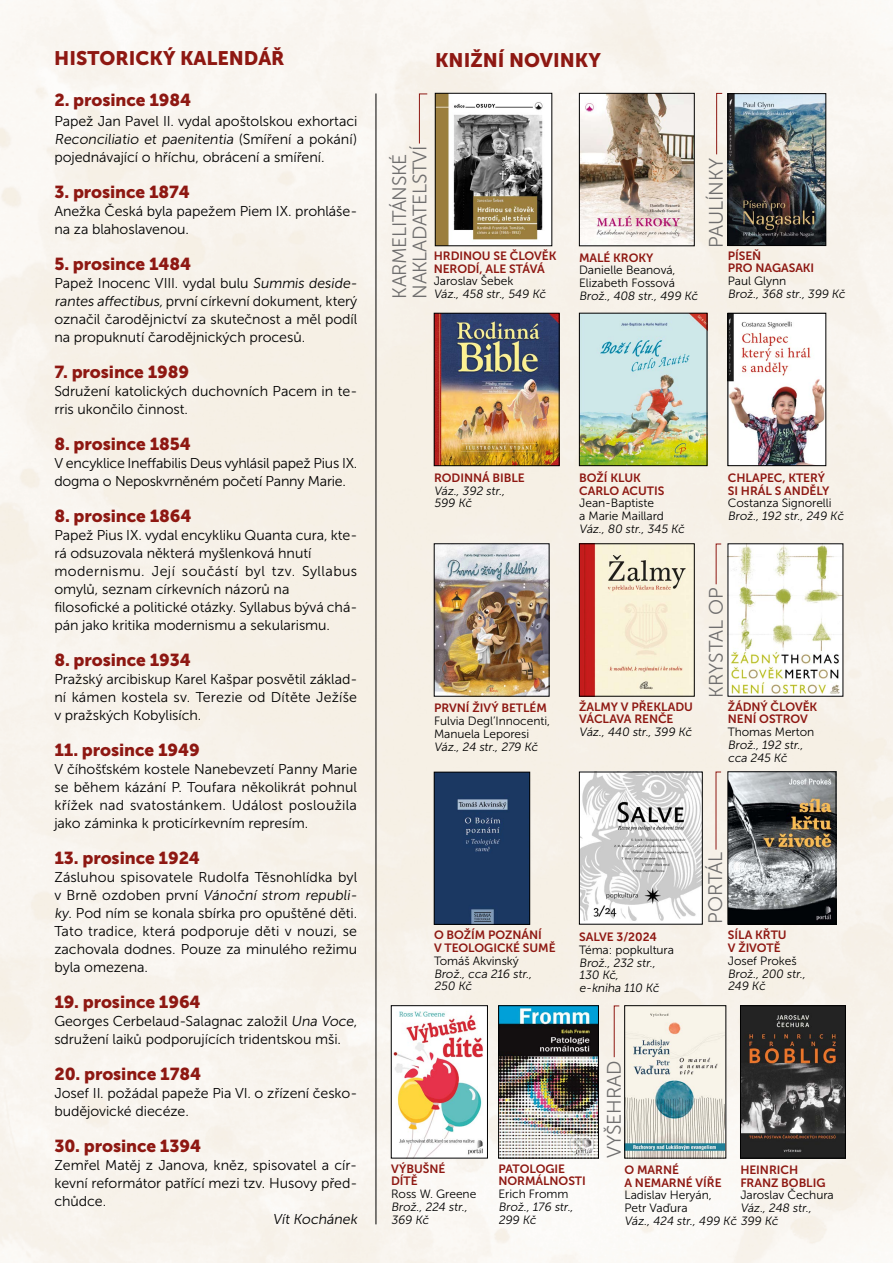
<style>
.page{position:relative;width:893px;height:1263px;background:#fff}
.page>*{position:absolute;margin:0;border:0;box-sizing:border-box;transform-origin:0 0}
.t1{font:19.5px/20.2px "Museo Sans 300";letter-spacing:-.02em;color:#706f6f}
.t2{font:19.5px "Museo Sans 900";color:#8e1812}
.t3{font:17.25px "Museo Sans 900";letter-spacing:-.005em;color:#8e1812}
.t4{font:14.25px/18px "Museo Sans 300";letter-spacing:-.005em;color:#000}
.t5{font:12px/12.8px "Museo Sans 300";letter-spacing:-.005em;color:#000}
.t6{font:12px/12.8px "Museo Sans 700";letter-spacing:-.005em;color:#8e1812}
</style>
<div class="page">
<img style="left:0;top:0;width:893px;height:1263px">
<hr style="left:376px;top:93px;width:1px;height:1131px;background:#000">
<svg style="left:419px;top:93px;width:9px;height:51px"></svg>
<svg style="left:715px;top:771px;width:7px;height:79px"></svg>
<svg style="left:716px;top:93px;width:7px;height:62px"></svg>
<svg style="left:715px;top:543px;width:7px;height:42px"></svg>
<img style="left:436px;top:774px;width:92px;height:148px">
<div style="left:434px;top:772px;width:96px;height:152px;border:1px solid #000"></div>
<img style="left:730px;top:774px;width:104px;height:148px">
<div style="left:728px;top:772px;width:108px;height:152px;border:1px solid #000"></div>
<img style="left:581px;top:774px;width:119px;height:148px">
<img style="left:436px;top:546px;width:111px;height:148px">
<img style="left:730px;top:546px;width:111px;height:148px">
<img style="left:581px;top:546px;width:111px;height:148px">
<img style="left:436px;top:315px;width:121px;height:149px">
<div style="left:434px;top:313px;width:125px;height:153px;border:1px solid #000"></div>
<img style="left:730px;top:315px;width:94px;height:149px">
<div style="left:728px;top:313px;width:98px;height:153px;border:1px solid #000"></div>
<img style="left:581px;top:315px;width:124px;height:149px">
<div style="left:579px;top:313px;width:128px;height:153px;border:1px solid #000"></div>
<img style="left:437px;top:95px;width:113px;height:149px">
<div style="left:435px;top:93px;width:117px;height:153px;border:1px solid #000"></div>
<img style="left:730px;top:95px;width:94px;height:149px">
<div style="left:728px;top:93px;width:98px;height:153px;border:1px solid #000"></div>
<img style="left:581px;top:95px;width:111px;height:149px">
<div style="left:579px;top:93px;width:115px;height:153px;border:1px solid #000"></div>
<img style="left:393px;top:1007px;width:93px;height:149px">
<div style="left:391px;top:1005px;width:97px;height:153px;border:1px solid #000"></div>
<img style="left:500px;top:1007px;width:97px;height:149px">
<div style="left:498px;top:1005px;width:101px;height:153px;border:1px solid #000"></div>
<img style="left:626px;top:1007px;width:98px;height:149px">
<div style="left:624px;top:1005px;width:102px;height:153px;border:1px solid #000"></div>
<img style="left:742px;top:1007px;width:102px;height:149px">
<div style="left:740px;top:1005px;width:106px;height:153px;border:1px solid #000"></div>
<svg style="left:613px;top:1005px;width:7px;height:53px"></svg>
<h1 class="t2" style="left:54px;top:47px;width:232px">HISTORICKÝ KALENDÁŘ</h1>
<p class="t3" style="left:54px;top:90px;width:138px">2. prosince 1984</p>
<p class="t4" style="left:54px;top:112px;width:304px;text-align:justify">Papež Jan Pavel II. vydal apoštolskou exhortaci Reconciliatio et paenitentia (Smíření a pokání) pojednávající o hříchu, obrácení a smíření.</p>
<p class="t3" style="left:54px;top:182px;width:137px">3. prosince 1874</p>
<p class="t4" style="left:54px;top:202px;width:304px">Anežka Česká byla papežem Piem IX. prohláše&shy;na za blahoslavenou.</p>
<p class="t3" style="left:54px;top:254px;width:138px">5. prosince 1484</p>
<p class="t4" style="left:54px;top:274px;width:306px">Papež Inocenc VIII. vydal bulu Summis deside&shy;rantes affectibus,první církevní dokument, který označil čarodějnictví za skutečnost a měl podíl na propuknutí čarodějnických procesů.</p>
<p class="t3" style="left:54px;top:362px;width:136px">7. prosince 1989</p>
<p class="t4" style="left:54px;top:382px;width:304px">Sdružení katolických duchovních Pacem in te&shy;rris ukončilo činnost.</p>
<p class="t3" style="left:54px;top:434px;width:138px">8. prosince 1854</p>
<p class="t4" style="left:54px;top:454px;width:305px">V encyklice Ineffabilis Deus vyhlásil papež Pius IX. dogma o Neposkvrněném početí Panny Marie.</p>
<p class="t3" style="left:54px;top:506px;width:139px">8. prosince 1864</p>
<p class="t4" style="left:54px;top:526px;width:304px">Papež Pius IX. vydal encykliku Quanta cura, kte&shy;rá odsuzovala některá myšlenková hnutí modernismu. Její součástí byl tzv. Syllabus omylů, seznam církevních názorů na filosofické a politické otázky. Syllabus bývá chá&shy;pán jako kritika modernismu a sekularismu.</p>
<p class="t3" style="left:54px;top:650px;width:138px">8. prosince 1934</p>
<p class="t4" style="left:54px;top:670px;width:304px;text-align:justify">Pražský arcibiskup Karel Kašpar posvětil základ&shy;ní kámen kostela sv. Terezie od Dítěte Ježíše v pražských Kobylisích.</p>
<p class="t3" style="left:54px;top:740px;width:147px">11. prosince 1949</p>
<p class="t4" style="left:54px;top:760px;width:304px;text-align:justify">V číhošťském kostele Nanebevzetí Panny Marie se během kázání P. Toufara několikrát pohnul křížek nad svatostánkem. Událost posloužila jako záminka k proticírkevním represím.</p>
<p class="t3" style="left:54px;top:848px;width:147px">13. prosince 1924</p>
<p class="t4" style="left:54px;top:868px;width:306px">Zásluhou spisovatele Rudolfa Těsnohlídka byl v Brně ozdoben první Vánoční strom republi&shy;ky. Pod ním se konala sbírka pro opuštěné děti.<br>Tato tradice, která podporuje děti v nouzi, se zachovala dodnes. Pouze za minulého režimu byla omezena.</p>
<p class="t3" style="left:54px;top:992px;width:148px">19. prosince 1964</p>
<p class="t4" style="left:54px;top:1012px;width:304px">Georges Cerbelaud-Salagnac založil Una Voce, sdružení laiků podporujících tridentskou mši.</p>
<p class="t3" style="left:54px;top:1064px;width:148px">20. prosince 1784</p>
<p class="t4" style="left:54px;top:1084px;width:305px">Josef II. požádal papeže Pia VI. o zřízení česko&shy;budějovické diecéze.</p>
<p class="t3" style="left:54px;top:1136px;width:148px">30. prosince 1394</p>
<p class="t4" style="left:54px;top:1156px;width:304px">Zemřel Matěj z Janova, kněz, spisovatel a cír-</p>
<p class="t4" style="left:54px;top:1174px;width:304px">kevní reformátor patřící mezi tzv. Husovy před-</p>
<p class="t4" style="left:54px;top:1192px;width:53px">chůdce.</p>
<p class="t4" style="left:273px;top:1210px;width:88px">Vít Kochánek</p>
<h1 class="t2" style="left:435px;top:49px;width:167px">KNIŽNÍ NOVINKY</h1>
<h1 class="t1" style="left:389px;top:299px;width:155px;rotate:-90deg">KARMELITÁNSKÉ<br>NAKLADATELSTVÍ</h1>
<p class="t6" style="left:434px;top:249px;width:124px">HRDINOU SE ČLOVĚK<br>NERODÍ, ALE STÁVÁ</p>
<p class="t5" style="left:434px;top:275px;width:115px">Jaroslav Šebek<br>Váz., 458 str., 549 Kč</p>
<h1 class="t1" style="left:706px;top:248px;width:91px;rotate:-90deg">PAULÍNKY</h1>
<p class="t6" style="left:579px;top:251px;width:76px">MALÉ KROKY</p>
<p class="t5" style="left:579px;top:264px;width:122px">Danielle Beanová,<br>Elizabeth Fossová<br>Brož., 408 str., 499 Kč</p>
<p class="t6" style="left:728px;top:249px;width:88px">PÍSEŇ<br>PRO NAGASAKI</p>
<p class="t5" style="left:728px;top:275px;width:121px">Paul Glynn<br>Brož., 368 str., 399 Kč</p>
<p class="t6" style="left:434px;top:471px;width:92px">RODINNÁ BIBLE</p>
<p class="t5" style="left:434px;top:484px;width:74px">Váz., 392 str.,<br>599 Kč</p>
<p class="t6" style="left:434px;top:702px;width:114px">PRVNÍ ŽIVÝ BETLÉM</p>
<p class="t5" style="left:434px;top:715px;width:117px">Fulvia Degl’Innocenti,<br>Manuela Leporesi<br>Váz., 24 str., 279 Kč</p>
<p class="t6" style="left:579px;top:471px;width:87px">BOŽÍ KLUK<br>CARLO ACUTIS</p>
<p class="t5" style="left:579px;top:497px;width:109px">Jean-Baptiste<br>a Marie Maillard<br>Váz., 80 str., 345 Kč</p>
<p class="t6" style="left:728px;top:471px;width:103px">CHLAPEC, KTERÝ<br>SI HRÁL S ANDĚLY</p>
<p class="t5" style="left:728px;top:497px;width:119px">Costanza Signorelli<br>Brož., 192 str., 249 Kč</p>
<p class="t6" style="left:579px;top:700px;width:115px">ŽALMY V PŘEKLADU<br>VÁCLAVA RENČE</p>
<p class="t5" style="left:579px;top:726px;width:116px">Váz., 440 str., 399 Kč</p>
<h1 class="t1" style="left:706px;top:698px;width:112px;rotate:-90deg">KRYSTAL OP</h1>
<p class="t6" style="left:728px;top:700px;width:91px">ŽÁDNÝ ČLOVĚK<br>NENÍ OSTROV</p>
<p class="t5" style="left:728px;top:726px;width:88px">Thomas Merton<br>Brož., 192 str., cca 245 Kč</p>
<p class="t6" style="left:434px;top:929px;width:123px">O BOŽÍM POZNÁNÍ<br>V TEOLOGICKÉ SUMĚ</p>
<p class="t5" style="left:434px;top:954px;width:101px">Tomáš Akvinský<br>Brož., cca 216 str.,<br>250 Kč</p>
<p class="t6" style="left:579px;top:930px;width:79px">SALVE 3/2024</p>
<p class="t5" style="left:579px;top:943px;width:96px">Téma: popkultura<br>Brož., 232 str.,<br>130 Kč,<br>e-kniha 110 Kč</p>
<h1 class="t1" style="left:604px;top:1158px;width:99px;rotate:-90deg">VYŠEHRAD</h1>
<h1 class="t1" style="left:705px;top:924px;width:74px;rotate:-90deg">PORTÁL</h1>
<p class="t6" style="left:728px;top:929px;width:60px">SÍLA KŘTU<br>V ŽIVOTĚ</p>
<p class="t5" style="left:728px;top:954px;width:81px">Josef Prokeš<br>Brož., 200 str.,<br>249 Kč</p>
<p class="t6" style="left:391px;top:1162px;width:56px">VÝBUŠNÉ<br>DÍTĚ</p>
<p class="t5" style="left:391px;top:1187px;width:87px">Ross W. Greene<br>Brož., 224 str.,<br>369 Kč</p>
<p class="t6" style="left:498px;top:1162px;width:89px">PATOLOGIE<br>NORMÁLNOSTI</p>
<p class="t5" style="left:498px;top:1187px;width:78px">Erich Fromm<br>Brož., 176 str.,<br>299 Kč</p>
<p class="t6" style="left:624px;top:1163px;width:99px">O MARNÉ<br>A NEMARNÉ VÍŘE</p>
<p class="t5" style="left:624px;top:1189px;width:157px">Ladislav Heryán,<br>Petr Vaďura<br>Váz., 424 str., 499 Kč 399 Kč</p>
<p class="t6" style="left:740px;top:1163px;width:87px">HEINRICH<br>FRANZ BOBLIG</p>
<p class="t5" style="left:740px;top:1189px;width:95px">Jaroslav Čechura<br>Váz., 248 str.,</p>
</div>
